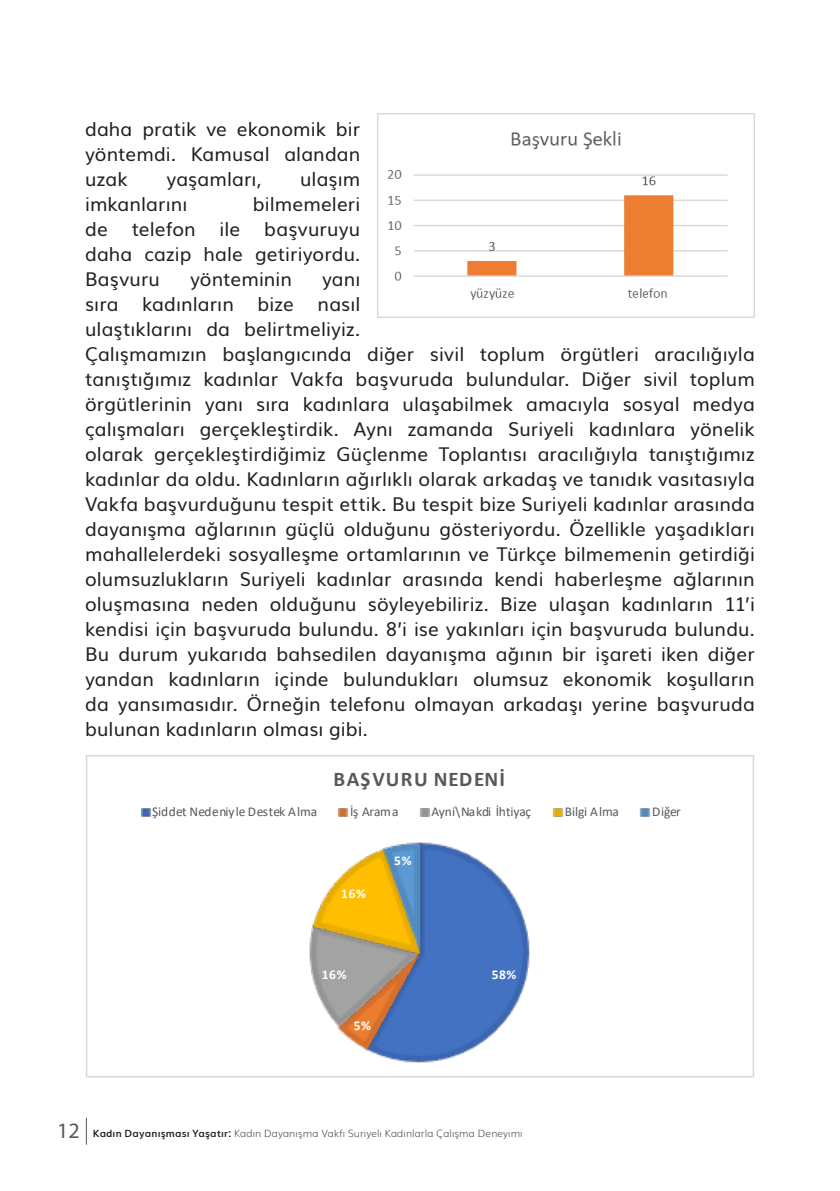
<style>
.page{position:relative;width:840px;height:1191px;background:#fff}
.page>*{position:absolute;margin:0;border:0;box-sizing:border-box;transform-origin:0 0}
.t1{font:700 21px "Calibri";letter-spacing:.055em;color:#595959}
.standart{font:19px/25px "Muli";letter-spacing:.005em;color:#231f20;text-align:justify}
.t2{font:13.4px "Calibri";letter-spacing:-.005em;color:#595959}
.t3{font:700 13.4px "Calibri";color:#fff}
.t4{font:200 10px "Muli";letter-spacing:.01em;color:#231f20}
.s1{font-family:"Myriad Pro";font-weight:400;font-size:22px;color:#57585a}
.s2{font-weight:700}
</style>
<div class="page">
<svg style="left:86px;top:1117px;width:1px;height:27px"></svg>
<img style="left:377px;top:113px;width:377px;height:205px">
<img style="left:370px;top:842px;width:160px;height:221px">
<img style="left:339px;top:1029px;width:84px;height:23px">
<img style="left:309px;top:937px;width:114px;height:92px">
<img style="left:310px;top:846px;width:70px;height:110px">
<img style="left:380px;top:842px;width:43px;height:114px">
<img style="left:140px;top:808px;width:12px;height:9px">
<img style="left:337px;top:808px;width:12px;height:9px">
<img style="left:419px;top:808px;width:12px;height:9px">
<img style="left:552px;top:808px;width:12px;height:9px">
<img style="left:639px;top:808px;width:12px;height:9px">
<p class="standart" style="left:85px;top:115px;width:276px">daha pratik ve ekonomik bir yöntemdi. Kamusal alandan uzak</p>
<p class="standart" style="left:166px;top:165px;width:96px">yaşamları,</p>
<p class="standart" style="left:300px;top:165px;width:62px">ulaşım</p>
<p class="standart" style="left:85px;top:190px;width:104px">imkanlarını</p>
<p class="standart" style="left:253px;top:190px;width:109px">bilmemeleri</p>
<p class="standart" style="left:85px;top:215px;width:24px">de</p>
<p class="standart" style="left:132px;top:215px;width:65px">telefon</p>
<p class="standart" style="left:219px;top:215px;width:22px">ile</p>
<p class="standart" style="left:85px;top:215px;width:276px;text-indent:179px">başvuruyu daha cazip hale getiriyordu.<br>Başvuru</p>
<p class="standart" style="left:190px;top:265px;width:103px">yönteminin</p>
<p class="standart" style="left:85px;top:265px;width:670px;text-align:left;text-indent:237px">yanı<br>sıra kadınların bize nasıl<br>ulaştıklarını da belirtmeliyiz.<br>Çalışmamızın başlangıcında diğer sivil toplum örgütleri aracılığıyla tanıştığımız kadınlar Vakfa başvuruda bulundular. Diğer sivil toplum örgütlerinin yanı sıra kadınlara ulaşabilmek amacıyla sosyal medya çalışmaları gerçekleştirdik. Aynı zamanda Suriyeli kadınlara yönelik olarak gerçekleştirdiğimiz Güçlenme Toplantısı aracılığıyla tanıştığımız kadınlar da oldu. Kadınların ağırlıklı olarak arkadaş ve tanıdık vasıtasıyla Vakfa başvurduğunu tespit ettik. Bu tespit bize Suriyeli kadınlar arasında dayanışma ağlarının güçlü olduğunu gösteriyordu. Özellikle yaşadıkları mahallelerdeki sosyalleşme ortamlarının ve Türkçe bilmemenin getirdiği olumsuzlukların Suriyeli kadınlar arasında kendi haberleşme ağlarının oluşmasına neden olduğunu söyleyebiliriz. Bize ulaşan kadınların 11’i kendisi için başvuruda bulundu. 8’i ise yakınları için başvuruda bulundu.<br>Bu durum yukarıda bahsedilen dayanışma ağının bir işareti iken diğer yandan kadınların içinde bulundukları olumsuz ekonomik koşulların da yansımasıdır. Örneğin telefonu olmayan arkadaşı yerine başvuruda bulunan kadınların olması gibi.</p>
<p class="t1" style="left:333px;top:764px;width:173px">BAŞVURU NEDENİ</p>
<p class="t2" style="left:152px;top:802px;width:166px">Şiddet Nedeniyle Destek Alma</p>
<p class="t2" style="left:350px;top:802px;width:50px">İş Arama</p>
<p class="t2" style="left:431px;top:802px;width:101px">Ayni\Nakdi İhtiyaç</p>
<p class="t2" style="left:564px;top:802px;width:56px">Bilgi Alma</p>
<p class="t2" style="left:651px;top:802px;width:30px">Diğer</p>
<p class="t3" style="left:341px;top:884px;width:26px">16%</p>
<p class="t3" style="left:394px;top:851px;width:19px">5%</p>
<p class="t3" style="left:321px;top:965px;width:26px">16%</p>
<p class="t3" style="left:353px;top:1015px;width:19px">5%</p>
<p class="t3" style="left:491px;top:965px;width:26px">58%</p>
<p class="t4" style="left:57px;top:1125px;width:467px"><span class="s1">12</span> <span class="s2">Kadın Dayanışması Yaşatır:</span> Kadın Dayanışma Vakfı Suriyeli Kadınlarla Çalışma Deneyimi</p>
</div>
